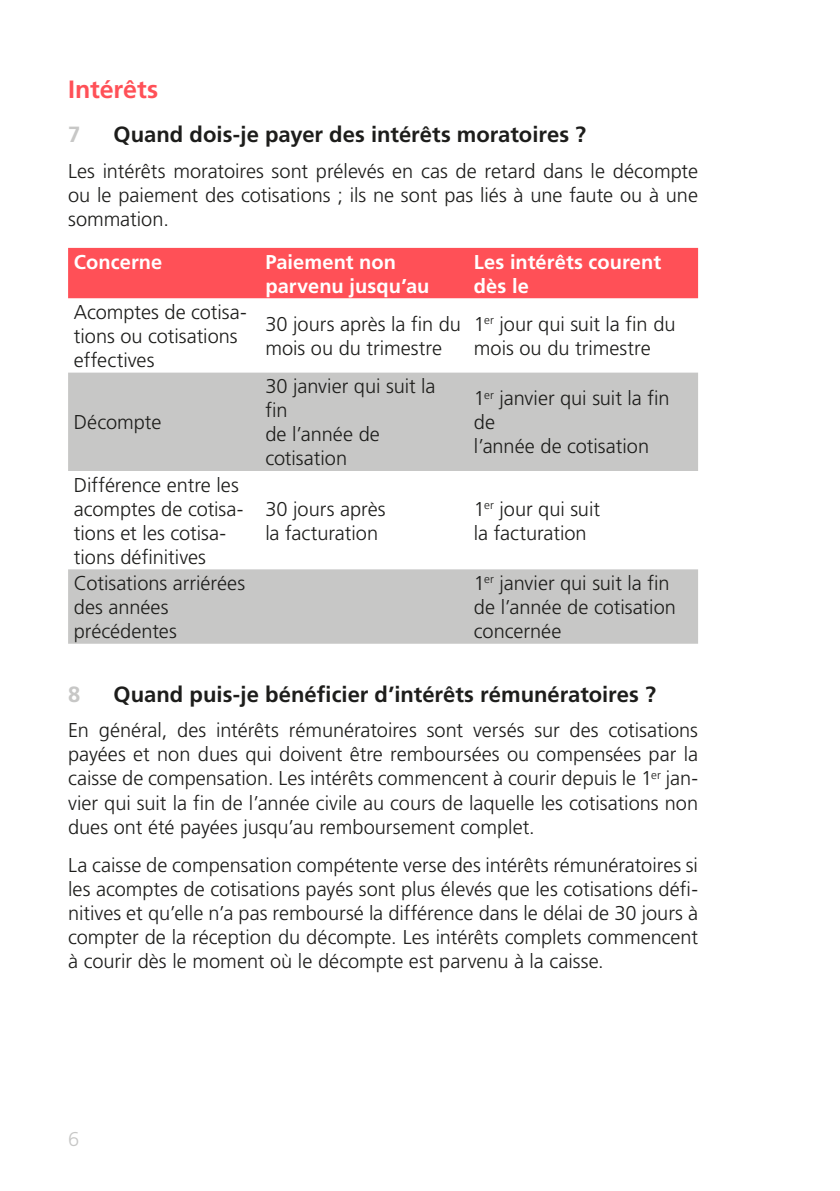
<style>
.page{position:relative;width:840px;height:1191px;background:#fff}
.page>*{position:absolute;margin:0;border:0;box-sizing:border-box;transform-origin:0 0}
.Texttitel{font:700 25px "Frutiger LT Std";letter-spacing:-.005em;color:#ff5057}
.t1{font:700 22px "Frutiger LT Std";color:#1d1d1b}
.t2{font:700 22px "Frutiger LT Std";color:#c7c7c6}
.Grundtext{font:300 20px/24px "Frutiger LT Std";color:#1d1d1b}
.Tabellen_Text_Weiss{font:700 20px/24px "Frutiger LT Std";letter-spacing:.005em;color:#fff}
.t3{font:300 20px "Frutiger LT Std";color:#c7c7c6}
</style>
<div class="page">
<div style="left:68px;top:248px;width:629px;height:50px;background:#ff5057"></div>
<svg style="left:68px;top:372px;width:629px;height:271px;fill:#c7c7c6"></svg>
<p class="Texttitel" style="left:68px;top:75px;width:91px">Intérêts</p>
<p class="t2" style="left:68px;top:122px;width:14px">7</p>
<p class="t1" style="left:113px;top:122px;width:474px">Quand dois-je payer des intérêts moratoires ?</p>
<p class="Grundtext" style="left:68px;top:159px;width:631px;text-align:justify">Les intérêts moratoires sont prélevés en cas de retard dans le décompte ou le paiement des cotisations ; ils ne sont pas liés à une faute ou à une sommation.</p>
<p class="Tabellen_Text_Weiss" style="left:74px;top:250px;width:90px">Concerne</p>
<p class="Tabellen_Text_Weiss" style="left:265px;top:250px;width:166px">Paiement non parvenu jusqu’au</p>
<p class="Tabellen_Text_Weiss" style="left:473px;top:250px;width:189px">Les intérêts courent dès le</p>
<p class="Grundtext" style="left:74px;top:300px;width:174px">Acomptes de cotisa&shy;tions ou cotisations effectives</p>
<p class="Grundtext" style="left:265px;top:312px;width:197px">30 jours après la fin du mois ou du trimestre</p>
<p class="Grundtext" style="left:473px;top:312px;width:203px">1<sup>er</sup> jour qui suit la fin du mois ou du trimestre</p>
<p class="Grundtext" style="left:74px;top:411px;width:89px">Décompte</p>
<p class="Grundtext" style="left:74px;top:473px;width:171px">Différence entre les acomptes de cotisa&shy;tions et les cotisa&shy;tions définitives</p>
<p class="Grundtext" style="left:265px;top:375px;width:172px">30 janvier qui suit la fin<br>de l’année de cotisation</p>
<p class="Grundtext" style="left:473px;top:387px;width:197px">1<sup>er</sup> janvier qui suit la fin de<br>l’année de cotisation</p>
<p class="Grundtext" style="left:265px;top:497px;width:122px">30 jours après la facturation</p>
<p class="Grundtext" style="left:473px;top:497px;width:128px">1<sup>er</sup> jour qui suit la facturation</p>
<p class="Grundtext" style="left:74px;top:571px;width:173px">Cotisations arriérées des années précédentes</p>
<p class="Grundtext" style="left:473px;top:571px;width:203px">1<sup>er</sup> janvier qui suit la fin de l’année de cotisation concernée</p>
<p class="t2" style="left:68px;top:681px;width:14px">8</p>
<p class="t1" style="left:113px;top:681px;width:544px">Quand puis-je bénéficier d’intérêts rémunératoires ?</p>
<p class="Grundtext" style="left:68px;top:719px;width:631px;text-align:justify">En général, des intérêts rémunératoires sont versés sur des cotisations payées et non dues qui doivent être remboursées ou compensées par la caisse de compensation. Les intérêts commencent à courir depuis le 1<sup>er</sup> jan&shy;vier qui suit la fin de l’année civile au cours de laquelle les cotisations non dues ont été payées jusqu’au remboursement complet.</p>
<p class="Grundtext" style="left:68px;top:853px;width:631px;text-align:justify">La caisse de compensation compétente verse des intérêts rémunératoires si les acomptes de cotisations payés sont plus élevés que les cotisations défi&shy;nitives et qu’elle n’a pas remboursé la différence dans le délai de 30 jours à compter de la réception du décompte. Les intérêts complets commencent à courir dès le moment où le décompte est parvenu à la caisse.</p>
<p class="t3" style="left:68px;top:1127px;width:13px">6</p>
</div>
